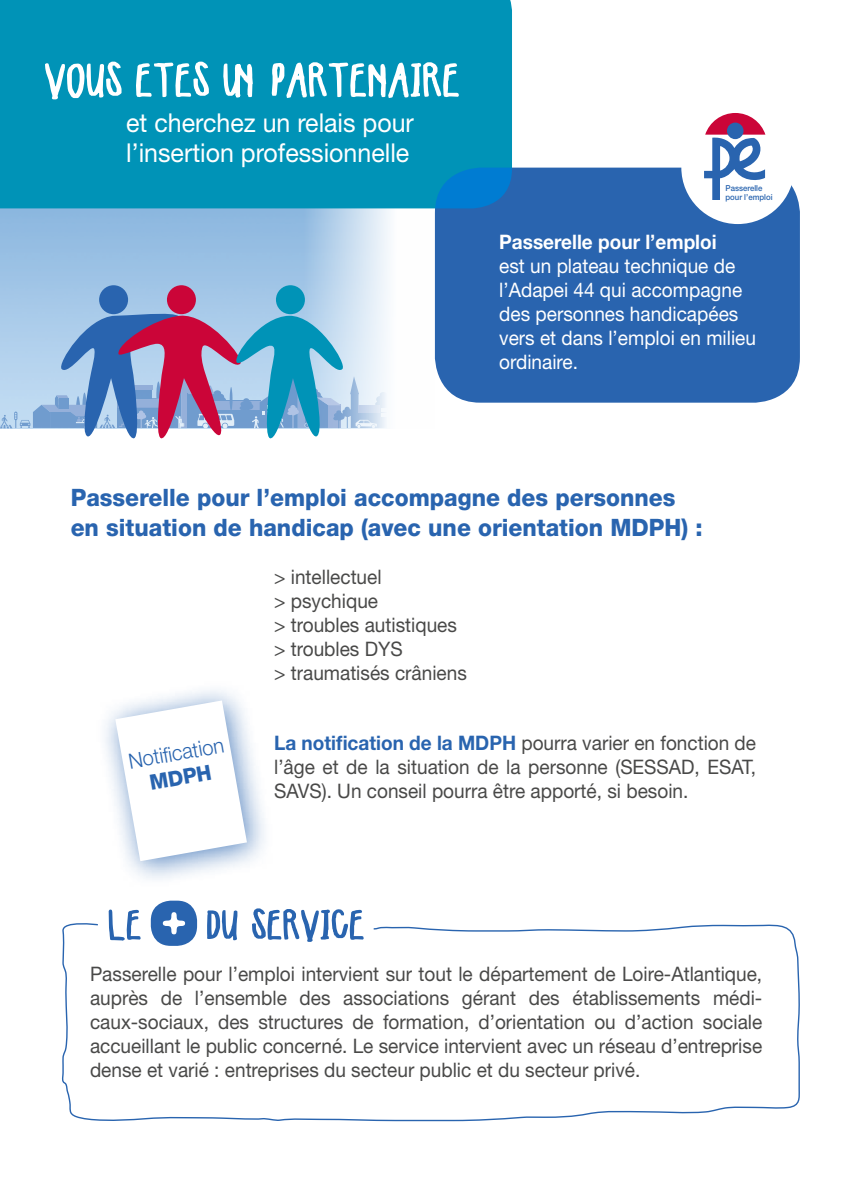
<style>
.page{position:relative;width:851px;height:1191px;background:#fff}
.page>*{position:absolute;margin:0;border:0;box-sizing:border-box;transform-origin:0 0}
.t1{font:26px/30px "Helvetica Neue";color:#fff;scale:.96 1}
.t2{font:800 24px/30px "Helvetica Neue";color:#2964af;scale:.95 1}
.t3{font:300 21.2px "Helvetica Neue";color:#2964af;scale:.95 1}
.t4{font:800 21.2px "Helvetica Neue";color:#2964af;scale:.95 1}
.t5{font:20px/24px "Helvetica Neue";color:#494948;text-align:justify;scale:.95 1}
.t6{font:20px/24px "Helvetica Neue";color:#fff;scale:.95 1}
.t7{font:700 20px "Helvetica Neue";color:#fff;scale:.95 1}
.t8{font:500 8.2px/9px "Helvetica Neue";color:#2964af;scale:.95 1}
.s1{font-weight:700;color:#2964af}
</style>
<div class="page">
<img style="left:0;top:208px;width:435px;height:151px">
<div style="left:0;top:0;width:512px;height:208px;background:#0093b7"></div>
<div style="left:435px;top:168px;width:364px;height:235px;background:#2964af;border-radius:45px"></div>
<svg style="left:45px;top:62px;width:414px;height:37px"></svg>
<div style="left:99px;top:285px;width:29px;height:29px;background:#2964af;border-radius:50%"></div>
<div style="left:167px;top:285px;width:29px;height:29px;background:#cb0538;border-radius:50%"></div>
<div style="left:276px;top:285px;width:29px;height:29px;background:#0093b7;border-radius:50%"></div>
<svg style="left:0;top:310px;width:425px;height:129px"></svg>
<div style="left:681px;top:111px;width:113px;height:113px;background:#fff;border-radius:50%"></div>
<svg style="left:704px;top:113px;width:61px;height:87px"></svg>
<div style="left:726px;top:123px;width:17px;height:16px;background:#2964af;border-radius:50%"></div>
<div style="left:151px;top:900px;width:46px;height:46px;background:#2964af;border-radius:20px"></div>
<svg style="left:170px;top:912px;width:8px;height:8px"></svg>
<svg style="left:109px;top:909px;width:30px;height:11px"></svg>
<svg style="left:207px;top:908px;width:155px;height:12px"></svg>
<svg style="left:62px;top:920px;width:738px;height:202px"></svg>
<div style="left:96px;top:681px;width:178px;height:207px;background:#2964af;opacity:.75"></div>
<svg style="left:115px;top:700px;width:132px;height:161px"></svg>
<h1 class="t1" style="left:126px;top:107px;width:301px">et cherchez un relais pour l’insertion professionnelle</h1>
<p class="t8" style="left:725px;top:183px;width:51px">Passerelle pour l’emploi</p>
<p class="t7" style="left:499px;top:229px;width:230px">Passerelle pour l’emploi</p>
<p class="t6" style="left:499px;top:254px;width:272px">est un plateau technique de l’Adapei 44 qui accompagne des personnes handicapées vers et dans l’emploi en milieu ordinaire.</p>
<p class="t2" style="left:71px;top:483px;width:666px">Passerelle pour l’emploi accompagne des personnes en situation de handicap (avec une orientation MDPH) :</p>
<p class="t5" style="left:274px;top:564px;width:204px;text-align:left">&gt; intellectuel<br>&gt; psychique<br>&gt; troubles autistiques &gt; troubles Dys<br>&gt; traumatisés crâniens</p>
<p class="t3" style="left:126px;top:748px;width:103px;rotate:-10deg">Notifi cation</p>
<p class="t4" style="left:147px;top:770px;width:67px;rotate:-10deg">MDPH</p>
<p class="t5" style="left:274px;top:730px;width:509px"><span class="s1">La notification de la MDPH</span> pourra varier en fonction de l’âge et de la situation de la personne (Sessad, ESAT, SAVS). Un conseil pourra être apporté, si besoin.</p>
<p class="t5" style="left:90px;top:962px;width:709px">Passerelle pour l’emploi intervient sur tout le département de Loire-Atlantique, auprès de l’ensemble des associations gérant des établissements médi&shy;caux-sociaux, des structures de formation, d’orientation ou d’action sociale accueillant le public concerné. Le service intervient avec un réseau d’entreprise dense et varié : entreprises du secteur public et du secteur privé.</p>
</div>
